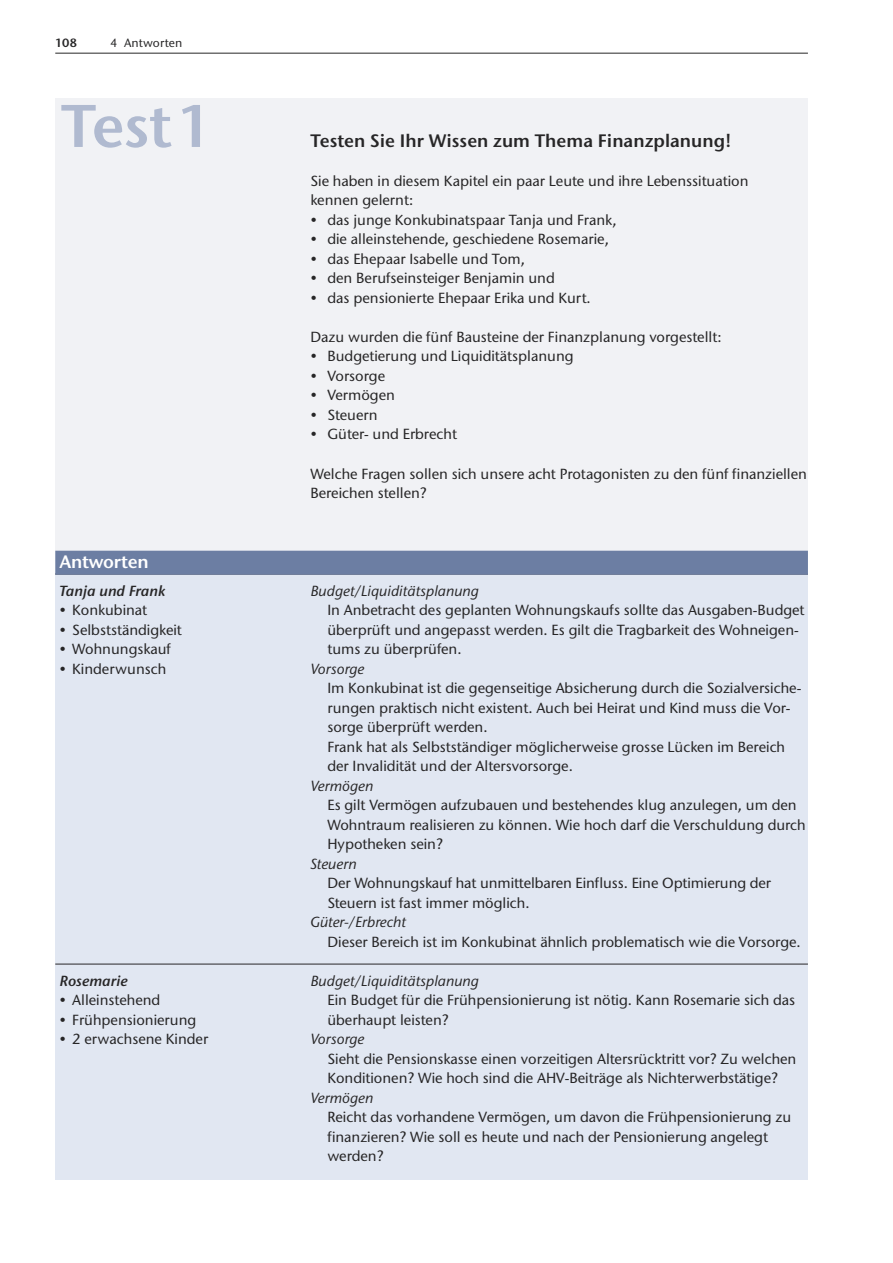
<style>
.page{position:relative;width:893px;height:1263px;background:#fff}
.page>*{position:absolute;margin:0;border:0;box-sizing:border-box;transform-origin:0 0}
.t1{font:60px "Stone Sans ITC Semi";letter-spacing:-.015em;color:#b0bad0}
.t2{font:18px "Stone Sans ITC Semi";color:#272627}
.t3{font:18px "Stone Sans ITC Semi";letter-spacing:-.015em;color:#fff}
.t4{font:500 14.7px/19.5px "Stone Sans ITC";color:#272627}
.t5{font:italic 500 14.7px "Stone Sans ITC";color:#272627}
.t6{font:italic 14.7px "Stone Sans ITC Semi";color:#272627}
.t7{font:500 12px "Stone Sans ITC";letter-spacing:.01em;color:#272627}
.t8{font:12px "Stone Sans ITC Semi";color:#272627}
</style>
<div class="page">
<hr style="left:55px;top:53px;width:753px;height:1px;background:#272627">
<div style="left:55px;top:98px;width:753px;height:452px;background:#f1f2f5"></div>
<div style="left:55px;top:574px;width:753px;height:606px;background:#e1e7f2"></div>
<hr style="left:55px;top:964px;width:753px;height:1px;background:#272627">
<div style="left:55px;top:551px;width:753px;height:24px;background:#6c7ea3"></div>
<p class="t8" style="left:55px;top:35px;width:23px">108</p>
<p class="t7" style="left:111px;top:35px;width:73px">4 Antworten</p>
<h1 class="t1" style="left:61px;top:89px;width:154px">Test1</h1>
<p class="t3" style="left:60px;top:551px;width:91px">Antworten</p>
<p class="t6" style="left:60px;top:581px;width:107px">Tanja und Frank</p>
<p class="t4" style="left:60px;top:600px;width:89px">• Konkubinat</p>
<p class="t4" style="left:60px;top:619px;width:124px">• Selbstständigkeit</p>
<p class="t4" style="left:60px;top:639px;width:113px">• Wohnungskauf</p>
<p class="t4" style="left:60px;top:658px;width:108px">• Kinderwunsch</p>
<p class="t6" style="left:60px;top:971px;width:70px">Rosemarie</p>
<p class="t4" style="left:60px;top:990px;width:102px">• Alleinstehend</p>
<p class="t4" style="left:60px;top:1009px;width:138px">• Frühpensionierung</p>
<p class="t4" style="left:60px;top:1029px;width:150px">• 2 erwachsene Kinder</p>
<p class="t2" style="left:310px;top:129px;width:423px">Testen Sie Ihr Wissen zum Thema Finanzplanung!</p>
<p class="t4" style="left:310px;top:171px;width:440px">Sie haben in diesem Kapitel ein paar Leute und ihre Lebenssituation kennen gelernt:</p>
<p class="t4" style="left:310px;top:210px;width:308px">• das junge Konkubinatspaar Tanja und Frank,</p>
<p class="t4" style="left:310px;top:229px;width:300px">• die alleinstehende, geschiedene Rosemarie,</p>
<p class="t4" style="left:310px;top:249px;width:216px">• das Ehepaar Isabelle und Tom,</p>
<p class="t4" style="left:310px;top:268px;width:246px">• den Berufseinsteiger Benjamin und</p>
<p class="t4" style="left:310px;top:288px;width:282px">• das pensionierte Ehepaar Erika und Kurt.</p>
<p class="t4" style="left:310px;top:327px;width:413px">Dazu wurden die fünf Bausteine der Finanzplanung vorgestellt:</p>
<p class="t4" style="left:310px;top:346px;width:265px">• Budgetierung und Liquiditätsplanung</p>
<p class="t4" style="left:310px;top:366px;width:76px">• Vorsorge</p>
<p class="t4" style="left:310px;top:385px;width:86px">• Vermögen</p>
<p class="t4" style="left:310px;top:405px;width:69px">• Steuern</p>
<p class="t4" style="left:310px;top:424px;width:148px">• Güter- und Erbrecht</p>
<p class="t4" style="left:310px;top:463px;width:498px">Welche Fragen sollen sich unsere acht Protagonisten zu den fünf finanziellen<br>Bereichen stellen?</p>
<p class="t5" style="left:310px;top:581px;width:170px">Budget/Liquiditätsplanung</p>
<p class="t4" style="left:327px;top:600px;width:478px">In Anbetracht des geplanten Wohnungskaufs sollte das Ausgaben-Budget überprüft und angepasst werden. Es gilt die Tragbarkeit des Wohneigen&shy;tums zu überprüfen.</p>
<p class="t5" style="left:310px;top:659px;width:55px">Vorsorge</p>
<p class="t4" style="left:327px;top:678px;width:475px">Im Konkubinat ist die gegenseitige Absicherung durch die Sozialversiche&shy;rungen praktisch nicht existent. Auch bei Heirat und Kind muss die Vor&shy;sorge überprüft werden.<br>Frank hat als Selbstständiger möglicherweise grosse Lücken im Bereich der Invalidität und der Altersvorsorge.</p>
<p class="t5" style="left:310px;top:776px;width:64px">Vermögen</p>
<p class="t4" style="left:327px;top:795px;width:480px">Es gilt Vermögen aufzubauen und bestehendes klug anzulegen, um den<br>Wohntraum realisieren zu können. Wie hoch darf die Verschuldung durch<br>Hypotheken sein?</p>
<p class="t5" style="left:310px;top:854px;width:48px">Steuern</p>
<p class="t4" style="left:327px;top:873px;width:445px">Der Wohnungskauf hat unmittelbaren Einfluss. Eine Optimierung der<br>Steuern ist fast immer möglich.</p>
<p class="t5" style="left:310px;top:913px;width:97px">Güter-/Erbrecht</p>
<p class="t4" style="left:327px;top:931px;width:475px">Dieser Bereich ist im Konkubinat ähnlich problematisch wie die Vorsorge.</p>
<p class="t5" style="left:310px;top:971px;width:170px">Budget/Liquiditätsplanung</p>
<p class="t4" style="left:327px;top:990px;width:469px">Ein Budget für die Frühpensionierung ist nötig. Kann Rosemarie sich das überhaupt leisten?</p>
<p class="t5" style="left:310px;top:1030px;width:55px">Vorsorge</p>
<p class="t4" style="left:327px;top:1048px;width:470px">Sieht die Pensionskasse einen vorzeitigen Altersrücktritt vor? Zu welchen<br>Konditionen? Wie hoch sind die AHV-Beiträge als Nichterwerbstätige?</p>
<p class="t5" style="left:310px;top:1088px;width:64px">Vermögen</p>
<p class="t4" style="left:327px;top:1107px;width:465px">Reicht das vorhandene Vermögen, um davon die Frühpensionierung zu finanzieren? Wie soll es heute und nach der Pensionierung angelegt werden?</p>
</div>
